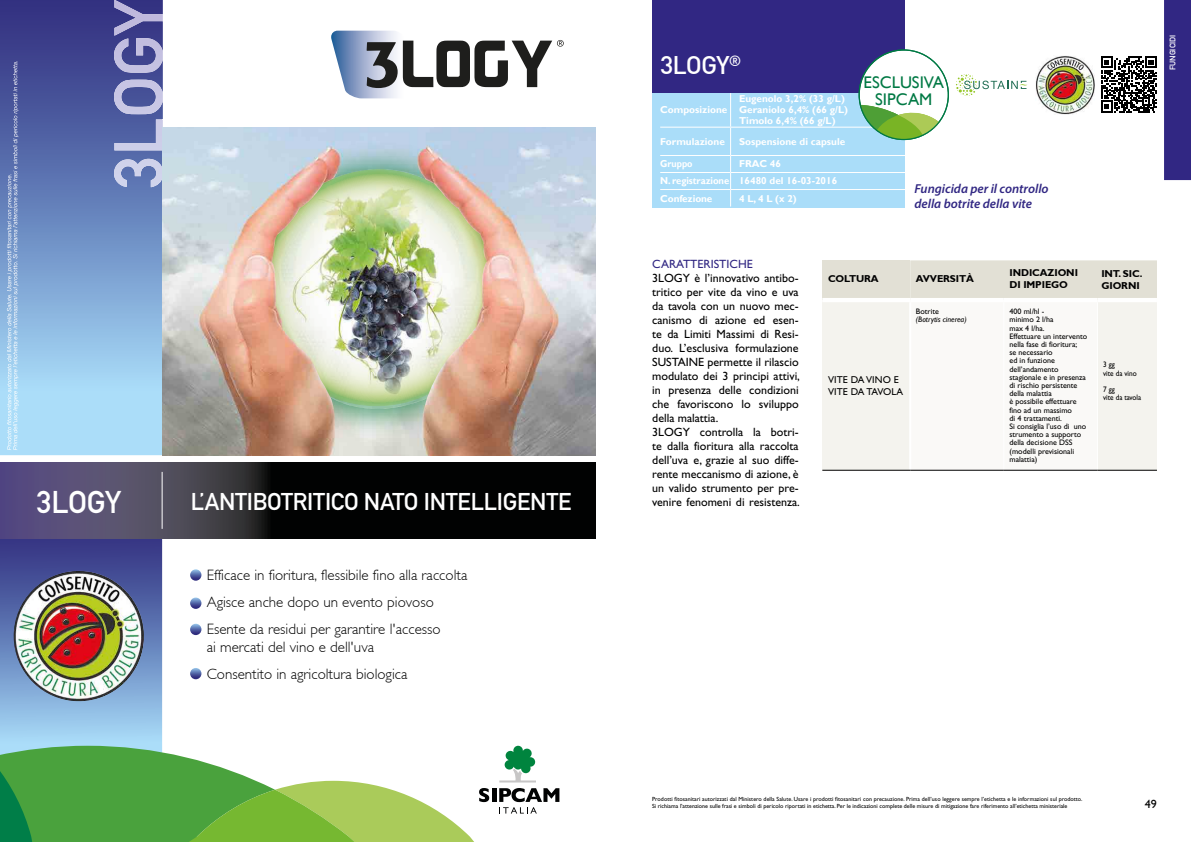
<style>
.page{position:relative;width:1191px;height:842px;background:#fff}
.page>*{position:absolute;margin:0;border:0;box-sizing:border-box;transform-origin:0 0}
.t1{font:31px "DIN Mittelschrift Std";letter-spacing:-.01em;color:#fff}
.t2{font:500 25px "DIN";letter-spacing:-.04em;color:#fff}
.t3{font:23.9px "DIN Mittelschrift Std";letter-spacing:-.01em;color:#fff}
.t4{font:16.9px/16.6px "Gill Sans";color:#007944;text-align:center}
.t5{font:300 15px/27px "Gill Sans";color:#000}
.t6{font:italic 600 13px/15px "Myriad Pro";color:#312783}
.t7{font:12px/14px "Gill Sans";color:#000}
.t8{font:12px "Gill Sans";color:#312783}
.t9{font:700 10px/11px "Gill Sans";color:#fff}
.t10{font:700 10px/12px "Gill Sans";letter-spacing:-.01em;color:#000}
.t11{font:10px/12px "Gill Sans";letter-spacing:.01em;color:#000}
.t12{font:700 10px "Gill Sans";color:#fff;scale:.9 1}
.t13{font:8px/8.2px "Gill Sans";color:#000}
.t14{font:8px/8.2px "Gill Sans";color:#000;scale:.9 1}
.t15{font:italic 8px "Gill Sans";color:#000}
.t16{font:8px "DIN Mittelschrift Std";color:#fff}
.t17{font:6px/7.2px "Gill Sans";color:#000}
</style>
<div class="page">
<div style="left:1164px;top:0;width:27px;height:180px;background:#312783"></div>
<div style="left:652px;top:0;width:252px;height:93px;background:#312783"></div>
<div style="left:652px;top:93px;width:252px;height:115px;background:#aaddf9"></div>
<svg style="left:1101px;top:56px;width:56px;height:57px"></svg>
<div style="left:822px;top:260px;width:88px;height:40px;background:#e2e0d5"></div>
<div style="left:822px;top:300px;width:88px;height:170px;background:#f4f3ee"></div>
<svg style="left:910px;top:260px;width:247px;height:210px"></svg>
<div style="left:1097px;top:300px;width:60px;height:170px;background:#f4f3ee"></div>
<hr style="left:822px;top:298px;width:88px;height:4px;background:#fff">
<hr style="left:910px;top:298px;width:93px;height:4px;background:#fff">
<hr style="left:1003px;top:298px;width:94px;height:4px;background:#fff">
<hr style="left:909px;top:302px;width:2px;height:168px;background:#fff">
<hr style="left:1003px;top:302px;width:1px;height:168px;background:#fff">
<hr style="left:1097px;top:298px;width:60px;height:4px;background:#fff">
<hr style="left:1097px;top:302px;width:1px;height:168px;background:#fff">
<hr style="left:822px;top:470px;width:88px;height:1px;background:#000">
<hr style="left:910px;top:470px;width:93px;height:1px;background:#000">
<hr style="left:1003px;top:470px;width:94px;height:1px;background:#000">
<hr style="left:1097px;top:470px;width:60px;height:1px;background:#000">
<hr style="left:730px;top:93px;width:1px;height:34px;background:#fff">
<hr style="left:660px;top:127px;width:70px;height:1px;background:#fff">
<hr style="left:730px;top:127px;width:182px;height:1px;background:#fff">
<hr style="left:660px;top:155px;width:70px;height:1px;background:#fff">
<hr style="left:730px;top:155px;width:182px;height:1px;background:#fff">
<hr style="left:660px;top:172px;width:70px;height:1px;background:#fff">
<hr style="left:730px;top:172px;width:182px;height:1px;background:#fff">
<hr style="left:660px;top:189px;width:70px;height:1px;background:#fff">
<hr style="left:730px;top:189px;width:182px;height:1px;background:#fff">
<svg style="left:730px;top:128px;width:1px;height:79px"></svg>
<div style="left:859px;top:50px;width:89px;height:89px;background:#fff;border-radius:50%"></div>
<svg style="left:859px;top:105px;width:86px;height:34px"></svg>
<img style="left:1036px;top:56px;width:58px;height:59px">
<svg style="left:0;top:539px;width:162px;height:207px;background:#6d88be"></svg>
<svg style="left:0;top:0;width:163px;height:455px;background:#7594c6"></svg>
<svg style="left:0;top:462px;width:595px;height:77px;background:#23212d"></svg>
<hr style="left:162px;top:472px;width:1px;height:57px;background:#fff">
<svg style="left:114px;top:0;width:49px;height:73px;background:#7271ac"></svg>
<svg style="left:114px;top:80px;width:50px;height:70px;background:#8089bc"></svg>
<svg style="left:114px;top:159px;width:49px;height:28px"></svg>
<svg style="left:7px;top:61px;width:12px;height:389px;background:#8da8d1"></svg>
<svg style="left:190px;top:569px;width:11px;height:12px"></svg>
<svg style="left:190px;top:597px;width:11px;height:12px"></svg>
<svg style="left:190px;top:624px;width:11px;height:11px"></svg>
<svg style="left:190px;top:668px;width:11px;height:11px"></svg>
<svg style="left:499px;top:746px;width:37px;height:36px"></svg>
<svg style="left:0;top:746px;width:489px;height:96px"></svg>
<hr style="left:492px;top:788px;width:4px;height:14px;background:#010202">
<svg style="left:499px;top:788px;width:60px;height:25px"></svg>
<svg style="left:331px;top:31px;width:233px;height:67px"></svg>
<img style="left:163px;top:128px;width:432px;height:327px">
<img style="left:272px;top:169px;width:214px;height:240px">
<img style="left:333px;top:132px;width:93px;height:35px">
<svg style="left:333px;top:167px;width:93px;height:13px"></svg>
<img style="left:330px;top:414px;width:97px;height:28px">
<svg style="left:330px;top:397px;width:97px;height:17px;background:#95bc93"></svg>
<img style="left:14px;top:571px;width:130px;height:130px;border-radius:65px">
<svg style="left:956px;top:74px;width:71px;height:22px"></svg>
<h1 class="t1" style="left:37px;top:484px;width:86px">3LOGY</h1>
<h3 class="t3" style="left:191px;top:487px;width:382px">L’ANTIBOTRITICO NATO INTELLIGENTE</h3>
<p class="t5" style="left:207px;top:561px;width:262px">Efficace in fioritura, flessibile fino alla raccolta<br>Agisce anche dopo un evento piovoso<br>Esente da residui per garantire l'accesso</p>
<p class="t5" style="left:207px;top:633px;width:202px">ai mercati del vino e dell'uva<br>Consentito in agricoltura biologica</p>
<h2 class="t2" style="left:660px;top:49px;width:83px">3LOGY<sup>®</sup></h2>
<p class="t9" style="left:660px;top:105px;width:69px">Composizione</p>
<p class="t9" style="left:739px;top:94px;width:110px">Eugenolo 3,2% (33 g/L)<br>Geraniolo 6,4% (66 g/L)<br>Timolo 6,4% (66 g/L)</p>
<p class="t9" style="left:660px;top:136px;width:66px">Formulazione</p>
<p class="t9" style="left:739px;top:136px;width:108px">Sospensione di capsule</p>
<p class="t12" style="left:660px;top:158px;width:38px">Gruppo</p>
<p class="t9" style="left:660px;top:156px;width:178px;line-height:17.1px;text-indent:79px">FRAC 46<br>N. registrazione 16480 del 16-03-2016<br>Confezione</p>
<p class="t9" style="left:739px;top:193px;width:59px">4 L, 4 L (x 2)</p>
<h3 class="t4" style="left:863px;top:75px;width:82px">ESCLUSIVA<br>SIPCAM</h3>
<p class="t6" style="left:914px;top:181px;width:136px">Fungicida per il controllo della botrite della vite</p>
<p class="t8" style="left:652px;top:257px;width:102px">CARATTERISTICHE</p>
<p class="t7" style="left:652px;top:271px;width:149px">3LOGY è l’innovativo antibo&shy;tritico per vite da vino e uva da tavola con un nuovo mec&shy;canismo di azione ed esen&shy;te da Limiti Massimi di Resi&shy;duo. L’esclusiva formulazione<br>SUSTAINE permette il rilascio modulato dei 3 principi attivi, in presenza delle condizioni che favoriscono lo sviluppo della malattia.<br>3LOGY controlla la botri&shy;te dalla fioritura alla raccolta dell’uva e, grazie al suo diffe&shy;rente meccanismo di azione, è un valido strumento per pre&shy;venire fenomeni di resistenza.</p>
<p class="t10" style="left:828px;top:273px;width:52px">COLTURA</p>
<p class="t10" style="left:916px;top:273px;width:60px">AVVERSITÀ</p>
<p class="t10" style="left:1009px;top:267px;width:70px">INDICAZIONI<br>DI IMPIEGO</p>
<p class="t10" style="left:1101px;top:267px;width:43px">INT. SIC.<br>GIORNI</p>
<p class="t13" style="left:916px;top:307px;width:25px">Botrite</p>
<p class="t15" style="left:916px;top:315px;width:52px">(Botrytis cinerea)</p>
<p class="t13" style="left:1009px;top:307px;width:79px">400 ml/hl -<br>minimo 2 l/ha<br>max 4 l/ha.<br>Effettuare un intervento nella fase di fioritura;<br>se necessario<br>ed in funzione dell’andamento stagionale e in presenza di rischio persistente della malattia<br>è possibile effettuare fino ad un massimo<br>di 4 trattamenti.<br>Si consiglia l’uso di uno strumento a supporto della decisione DSS (modelli previsionali malattia)</p>
<p class="t14" style="left:1103px;top:361px;width:39px">3 gg<br>vite da vino</p>
<p class="t14" style="left:1103px;top:385px;width:44px">7 gg<br>vite da tavola</p>
<p class="t11" style="left:828px;top:373px;width:77px">VITE DA VINO E<br>VITE DA TAVOLA</p>
<p class="t16" style="left:1167px;top:70px;width:37px;rotate:-90deg">FUNGICIDI</p>
<p class="t17" style="left:652px;top:795px;width:432px">Prodotti fitosanitari autorizzati dal Ministero della Salute. Usare i prodotti fitosanitari con precauzione. Prima dell’uso leggere sempre l’etichetta e le informazioni sul prodotto.<br>Si richiama l’attenzione sulle frasi e simboli di pericolo riportati in etichetta. Per le indicazioni complete delle misure di mitigazione fare riferimento all’etichetta ministeriale</p>
<p class="t7" style="left:1145px;top:797px;width:13px">49</p>
</div>
